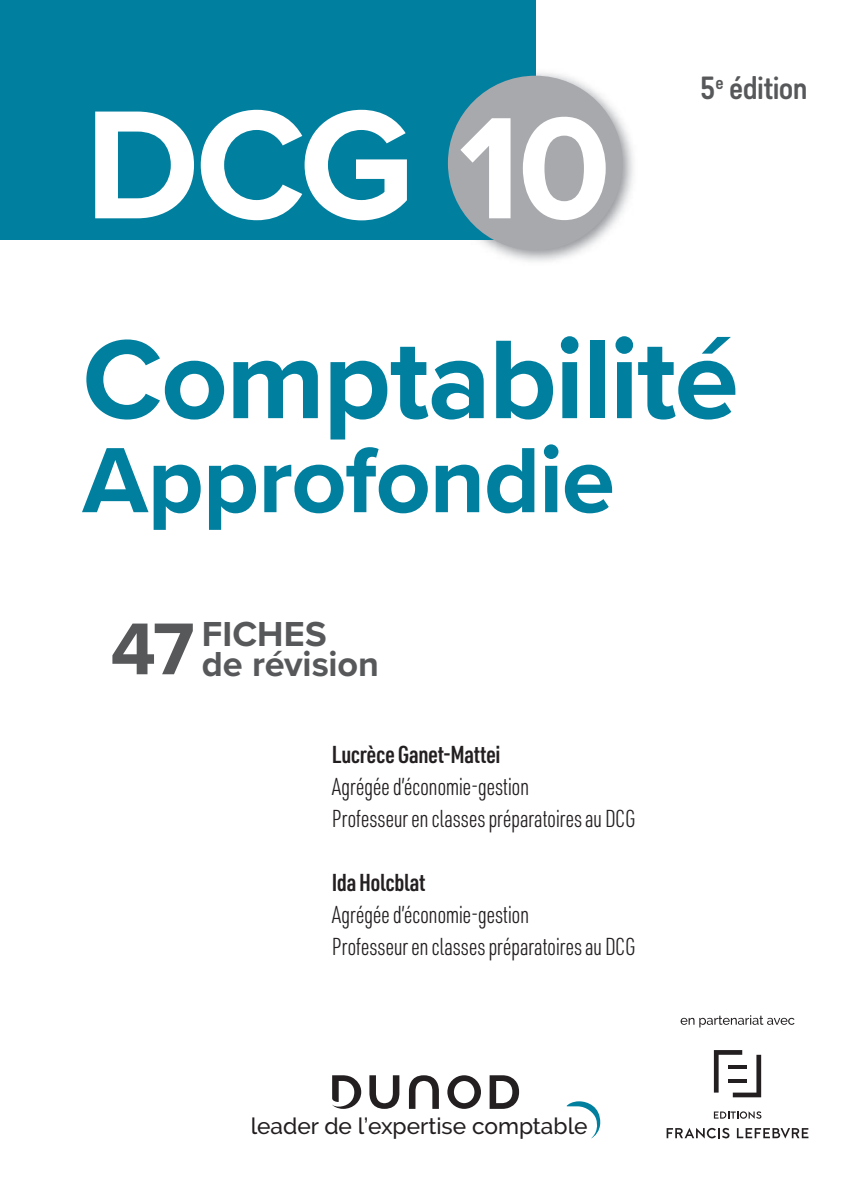
<style>
.page{position:relative;width:851px;height:1191px;background:#fff}
.page>*{position:absolute;margin:0;border:0;box-sizing:border-box;transform-origin:0 0}
.t1{font:700 160px "Proxima Nova";color:#fff}
.t2{font:700 116px "Proxima Nova";letter-spacing:-.015em;color:#007f9f}
.t3{font:700 96px "Proxima Nova";letter-spacing:-.01em;color:#007f9f}
.t4{font:700 36px/30px "Proxima Nova";letter-spacing:-.005em;color:#57585a}
.t5{font:500 30px "Predige Rounded";letter-spacing:-.02em;color:#57585a}
.t6{font:300 24px/32px "URWDIN Cond";letter-spacing:-.015em;color:#231f20}
.t7{font:600 24px "URWDIN Cond";letter-spacing:-.015em;color:#231f20}
.t8{font:500 22.6px "Raleway";color:#231f20}
.s1{font-size:150px}
.s2{font-size:76px}
</style>
<div class="page">
<div style="left:0;top:0;width:535px;height:240px;background:#007f9f"></div>
<img style="left:479px;top:68px;width:154px;height:194px">
<img style="left:447px;top:68px;width:88px;height:172px">
<div style="left:448px;top:76px;width:174px;height:174px;background:#a8a9ad;border-radius:50%"></div>
<svg style="left:332px;top:1075px;width:29px;height:33px"></svg>
<svg style="left:409px;top:1075px;width:30px;height:33px"></svg>
<svg style="left:369px;top:1075px;width:30px;height:33px"></svg>
<svg style="left:447px;top:1075px;width:34px;height:33px"></svg>
<svg style="left:489px;top:1075px;width:30px;height:33px"></svg>
<svg style="left:566px;top:1101px;width:34px;height:37px"></svg>
<svg style="left:713px;top:1050px;width:48px;height:47px"></svg>
<svg style="left:728px;top:1064px;width:18px;height:4px"></svg>
<hr style="left:728px;top:1079px;width:18px;height:3px;background:#231f20">
<svg style="left:713px;top:1111px;width:48px;height:7px"></svg>
<svg style="left:666px;top:1127px;width:63px;height:11px"></svg>
<svg style="left:736px;top:1128px;width:72px;height:10px"></svg>
<svg style="left:680px;top:1015px;width:114px;height:12px"></svg>
<h1 class="t1" style="left:85px;top:46px;width:527px">DCG <span class="s1">10</span></h1>
<p class="t5" style="left:700px;top:67px;width:109px">5<sup>e</sup> édition</p>
<h2 class="t2" style="left:82px;top:293px;width:657px">Comptabilité</h2>
<h3 class="t3" style="left:82px;top:408px;width:534px">Approfondie</h3>
<h3 class="t4" style="left:202px;top:618px;width:178px;text-indent:-91px"><span class="s2">47</span> FICHES<br>de révision</h3>
<p class="t7" style="left:332px;top:738px;width:170px">Lucrèce Ganet-Mattei</p>
<p class="t6" style="left:332px;top:769px;width:305px">Agrégée d’économie-gestion<br>Professeur en classes préparatoires au DCG</p>
<p class="t7" style="left:332px;top:866px;width:95px">Ida Holcblat</p>
<p class="t6" style="left:332px;top:897px;width:305px">Agrégée d’économie-gestion<br>Professeur en classes préparatoires au DCG</p>
<p class="t8" style="left:251px;top:1113px;width:338px">leader de l’expertise comptable</p>
</div>
